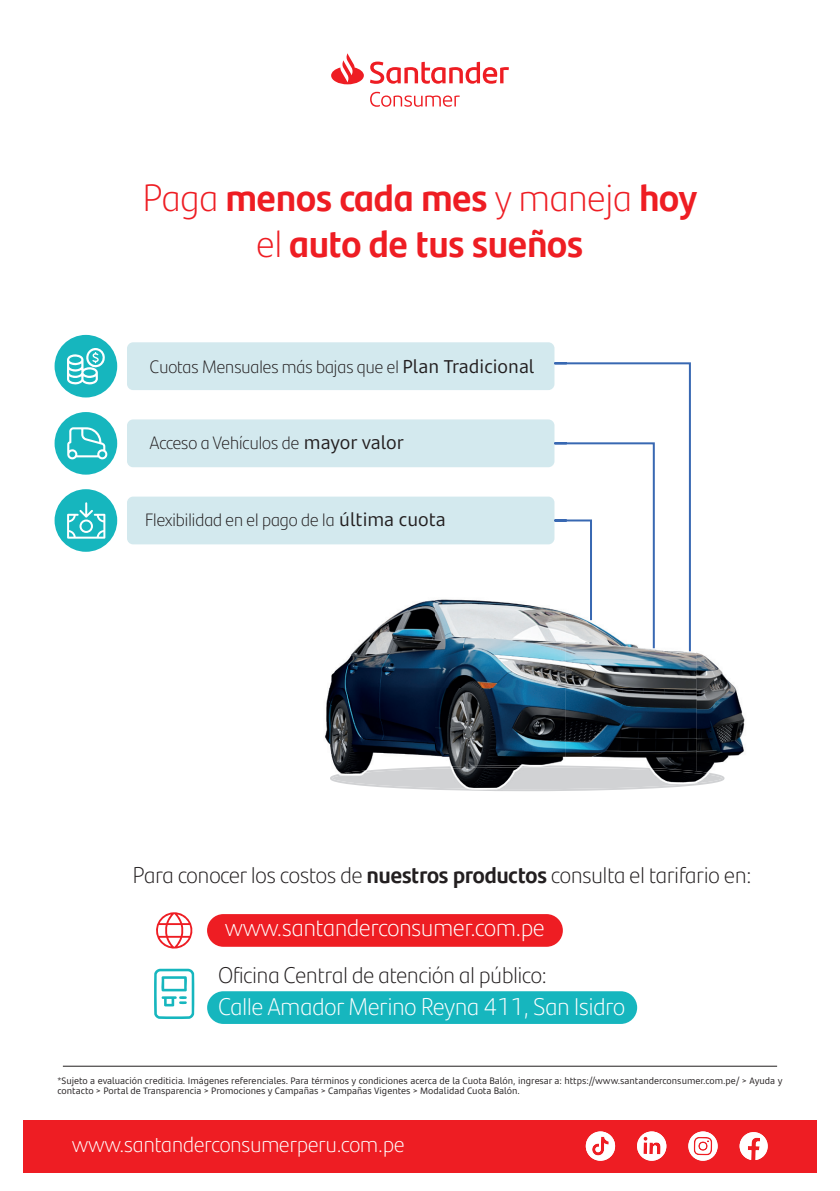
<style>
.page{position:relative;width:840px;height:1191px;background:#fff}
.page>*{position:absolute;margin:0;border:0;box-sizing:border-box;transform-origin:0 0}
.t1{font:700 38px/45.6px "Santander Headline";color:#ee1d23;text-align:center}
.t2{font:300 24.2px "Santander Headline";color:#fff}
.t3{font:300 22.8px "Santander Headline";color:#231f20}
.t4{font:300 22px "Santander Headline";color:#fff}
.t5{font:300 18px "Santander Headline";color:#231f20}
.t6{font:9px/10.8px "Santander Micro Text";color:#231f20}
.s1{font-weight:300}
.s2{font-family:"Santander Micro Text";font-weight:400}
.s3{font-weight:700}
</style>
<div class="page">
<div style="left:23px;top:1120px;width:793px;height:52px;background:#ee1d23"></div>
<svg style="left:688px;top:1131px;width:29px;height:29px"></svg>
<svg style="left:637px;top:1131px;width:29px;height:29px"></svg>
<svg style="left:739px;top:1132px;width:28px;height:28px"></svg>
<svg style="left:585px;top:1131px;width:30px;height:29px"></svg>
<svg style="left:331px;top:53px;width:177px;height:54px"></svg>
<img style="left:324px;top:599px;width:421px;height:180px">
<img style="left:330px;top:765px;width:394px;height:26px">
<div style="left:127px;top:342px;width:427px;height:48px;background:#d3e9ee;border-radius:6px"></div>
<div style="left:55px;top:335px;width:62px;height:62px;background:#16b6be;border-radius:50%"></div>
<svg style="left:67px;top:348px;width:38px;height:36px"></svg>
<div style="left:127px;top:419px;width:427px;height:48px;background:#d3e9ee;border-radius:6px"></div>
<div style="left:55px;top:412px;width:62px;height:62px;background:#16b6be;border-radius:50%"></div>
<svg style="left:67px;top:427px;width:41px;height:33px"></svg>
<div style="left:127px;top:496px;width:427px;height:48px;background:#d3e9ee;border-radius:6px"></div>
<div style="left:55px;top:489px;width:62px;height:63px;background:#16b6be;border-radius:50%"></div>
<svg style="left:67px;top:502px;width:38px;height:36px"></svg>
<svg style="left:552px;top:361px;width:139px;height:292px"></svg>
<svg style="left:499px;top:362px;width:156px;height:288px"></svg>
<div style="left:207px;top:914px;width:355px;height:32px;background:#ee1d23;border-radius:16px"></div>
<div style="left:207px;top:991px;width:429px;height:33px;background:#16b6be;border-radius:16px"></div>
<svg style="left:154px;top:968px;width:40px;height:51px"></svg>
<svg style="left:156px;top:912px;width:37px;height:37px"></svg>
<hr style="left:63px;top:1065px;width:713px;height:1px;background:#231f20">
<h1 class="t1" style="left:143px;top:173px;width:555px"><span class="s1">Paga</span> menos cada mes <span class="s1">y maneja</span> hoy <span class="s1">el</span> auto de tus sueños</h1>
<h3 class="t5" style="left:150px;top:354px;width:386px">Cuotas Mensuales más bajas que el <span class="s2">Plan Tradicional</span></h3>
<h3 class="t5" style="left:150px;top:429px;width:255px">Acceso a Vehículos de <span class="s2">mayor valor</span></h3>
<h3 class="t5" style="left:145px;top:507px;width:302px">Flexibilidad en el pago de la <span class="s2">última cuota</span></h3>
<h3 class="t3" style="left:133px;top:858px;width:619px">Para conocer los costos de <span class="s3">nuestros productos</span> consulta el tarifario en:</h3>
<h2 class="t2" style="left:225px;top:909px;width:321px">www.santanderconsumer.com.pe</h2>
<h3 class="t3" style="left:218px;top:957px;width:330px">Oficina Central de atención al público:</h3>
<h2 class="t2" style="left:218px;top:988px;width:408px">Calle Amador Merino Reyna 411, San Isidro</h2>
<p class="t6" style="left:58px;top:1074px;width:726px">*Sujeto a evaluación crediticia. Imágenes referenciales. Para términos y condiciones acerca de la Cuota Balón, ingresar a: https://www.santanderconsumer.com.pe/ &gt; Ayuda y contacto &gt; Portal de Transparencia &gt; Promociones y Campañas &gt; Campañas Vigentes &gt; Modalidad Cuota Balón.</p>
<h3 class="t4" style="left:72px;top:1128px;width:333px">www.santanderconsumerperu.com.pe</h3>
</div>
